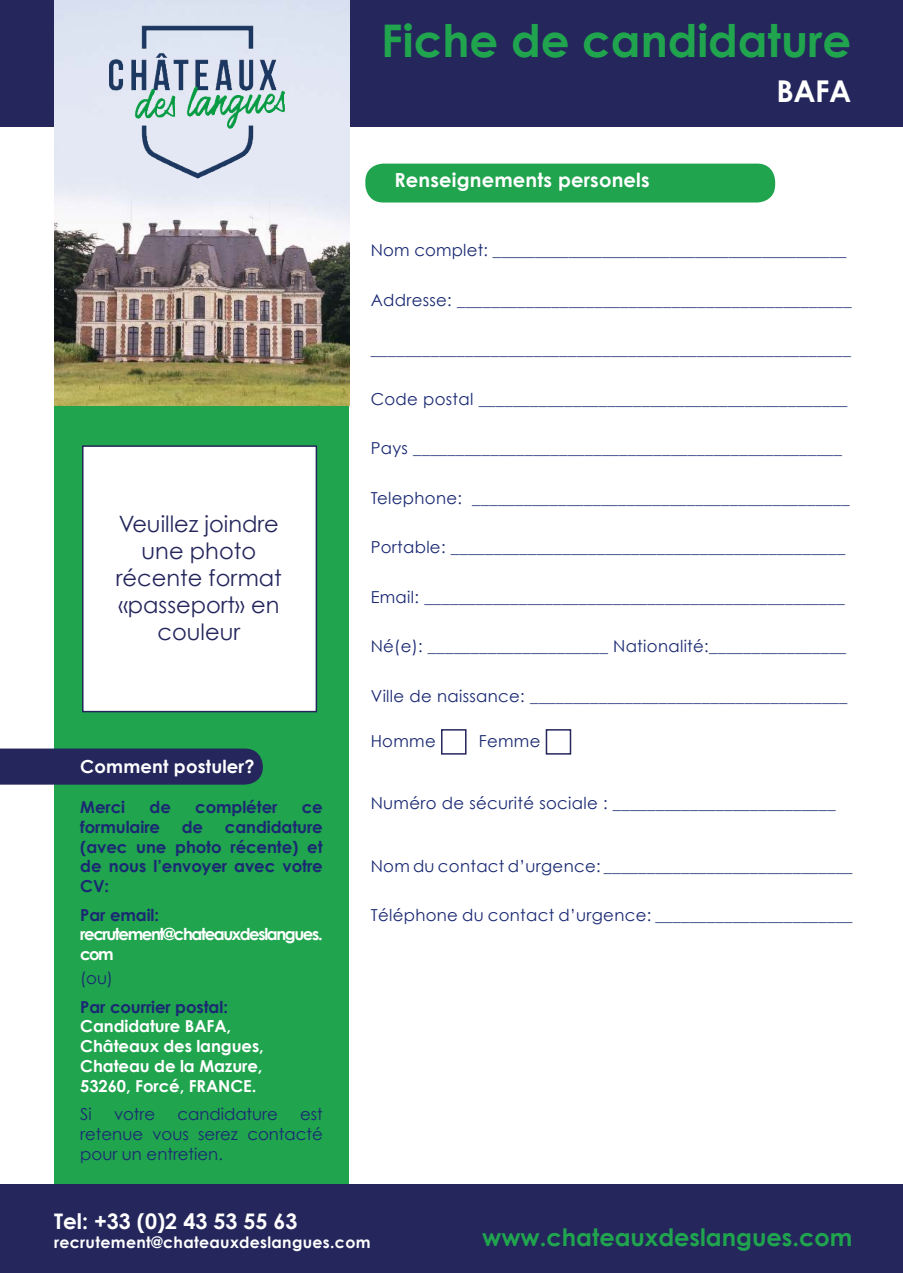
<style>
.page{position:relative;width:903px;height:1273px;background:#fff}
.page>*{position:absolute;margin:0;border:0;box-sizing:border-box;transform-origin:0 0}
.t1{font:700 45px "Century Gothic";color:#20a44e}
.t2{font:700 30px "Century Gothic";color:#fff}
.t3{font:700 24px "Century Gothic";color:#20a44e}
.t4{font:22.5px/27px "Century Gothic";color:#24265c;text-align:center}
.t5{font:700 21.45px "Century Gothic";color:#fff}
.t6{font:700 19.5px "Century Gothic";letter-spacing:.01em;color:#fff}
.t7{font:700 18px "Century Gothic";letter-spacing:.01em;color:#fff}
.t8{font:16.5px/19.8px "Century Gothic";letter-spacing:.02em;color:#1a2972;text-align:justify}
.t9{font:700 16.5px/19.8px "Century Gothic";letter-spacing:-.005em;color:#1a2972;text-align:justify}
.t10{font:700 16.5px/19.8px "Century Gothic";letter-spacing:-.005em;color:#fff}
.t11{font:700 16.5px/19.8px "Century Gothic";letter-spacing:-.085em;color:#fff}
.t12{font:16.5px "Century Gothic";color:#1a2972}
.t13{font:700 15.75px "Century Gothic";letter-spacing:.02em;color:#fff}
</style>
<div class="page">
<div style="left:0;top:0;width:902px;height:127px;background:#24265c"></div>
<div style="left:0;top:1184px;width:902px;height:88px;background:#24265c"></div>
<div style="left:54px;top:397px;width:295px;height:786px;background:#20a44e"></div>
<div style="left:0;top:748px;width:263px;height:36px;background:#24265c"></div>
<div style="left:365px;top:164px;width:410px;height:38px;background:#20a44e;border-radius:18px"></div>
<div style="left:441px;top:729px;width:25px;height:25px;border:2px solid #24265c"></div>
<div style="left:545px;top:729px;width:26px;height:25px;border:2px solid #24265c"></div>
<div style="left:83px;top:446px;width:233px;height:265px;background:#fff"></div>
<div style="left:82px;top:445px;width:235px;height:267px;border:2px solid #24265c"></div>
<img style="left:54px;top:0;width:295px;height:405px">
<img style="left:103px;top:9px;width:188px;height:187px">
<h1 class="t1" style="left:381px;top:13px;width:471px">Fiche de candidature</h1>
<h2 class="t2" style="left:776px;top:72px;width:76px">BAFA</h2>
<p class="t6" style="left:394px;top:167px;width:257px">Renseignements personels</p>
<h3 class="t4" style="left:116px;top:510px;width:168px">Veuillez joindre une photo récente format «passeport» en couleur</h3>
<p class="t7" style="left:80px;top:755px;width:176px">Comment postuler?</p>
<p class="t9" style="left:80px;top:796px;width:46px">Merci</p>
<p class="t9" style="left:149px;top:796px;width:23px">de</p>
<p class="t9" style="left:195px;top:796px;width:84px">compléter</p>
<p class="t9" style="left:302px;top:796px;width:23px">ce</p>
<p class="t9" style="left:80px;top:816px;width:81px">formulaire</p>
<p class="t9" style="left:182px;top:816px;width:23px">de</p>
<p class="t9" style="left:80px;top:816px;width:244px;text-indent:145px">candidature (avec une photo récente) et de nous l’envoyer avec votre CV:</p>
<p class="t9" style="left:80px;top:904px;width:80px">Par email:</p>
<p class="t11" style="left:80px;top:924px;width:244px">recrutement@chateauxdeslangues. com</p>
<p class="t8" style="left:80px;top:968px;width:34px">(ou)</p>
<p class="t9" style="left:80px;top:996px;width:149px">Par courrier postal:</p>
<p class="t10" style="left:80px;top:1016px;width:185px">Candidature BAFA,<br>Châteaux des langues,<br>Chateau de la Mazure,<br>53260, Forcé, FRANCE.</p>
<p class="t8" style="left:80px;top:1103px;width:13px">Si</p>
<p class="t8" style="left:114px;top:1103px;width:43px">votre</p>
<p class="t12" style="left:177px;top:1104px;width:102px">candidature</p>
<p class="t8" style="left:80px;top:1103px;width:244px;text-indent:220px">est retenue vous serez contacté pour un entretien.</p>
<p class="t8" style="left:370px;top:240px;width:477px">Nom complet: __________________________________________</p>
<p class="t8" style="left:370px;top:289px;width:482px">Addresse: ______________________________________________</p>
<p class="t8" style="left:370px;top:339px;width:482px">________________________________________________________</p>
<p class="t8" style="left:370px;top:388px;width:478px">Code postal ___________________________________________</p>
<p class="t8" style="left:370px;top:438px;width:473px">Pays __________________________________________________</p>
<p class="t8" style="left:370px;top:487px;width:480px">Telephone: ____________________________________________</p>
<p class="t8" style="left:370px;top:537px;width:476px">Portable: ______________________________________________</p>
<p class="t8" style="left:370px;top:586px;width:475px">Email: _________________________________________________</p>
<p class="t8" style="left:370px;top:636px;width:477px">Né(e): _____________________ Nationalité:________________</p>
<p class="t8" style="left:370px;top:685px;width:478px">Ville de naissance: _____________________________________</p>
<p class="t8" style="left:370px;top:731px;width:67px">Homme</p>
<p class="t8" style="left:478px;top:731px;width:63px">Femme</p>
<p class="t8" style="left:370px;top:793px;width:466px">Numéro de sécurité sociale : __________________________</p>
<p class="t8" style="left:370px;top:855px;width:483px">Nom du contact d’urgence: _____________________________</p>
<p class="t8" style="left:370px;top:905px;width:483px">Téléphone du contact d’urgence: _______________________</p>
<h3 class="t5" style="left:54px;top:1207px;width:245px">Tel: +33 (0)2 43 53 55 63</h3>
<p class="t13" style="left:54px;top:1232px;width:318px">recrutement@chateauxdeslangues.com</p>
<h3 class="t3" style="left:482px;top:1221px;width:372px">www.chateauxdeslangues.com</h3>
</div>
